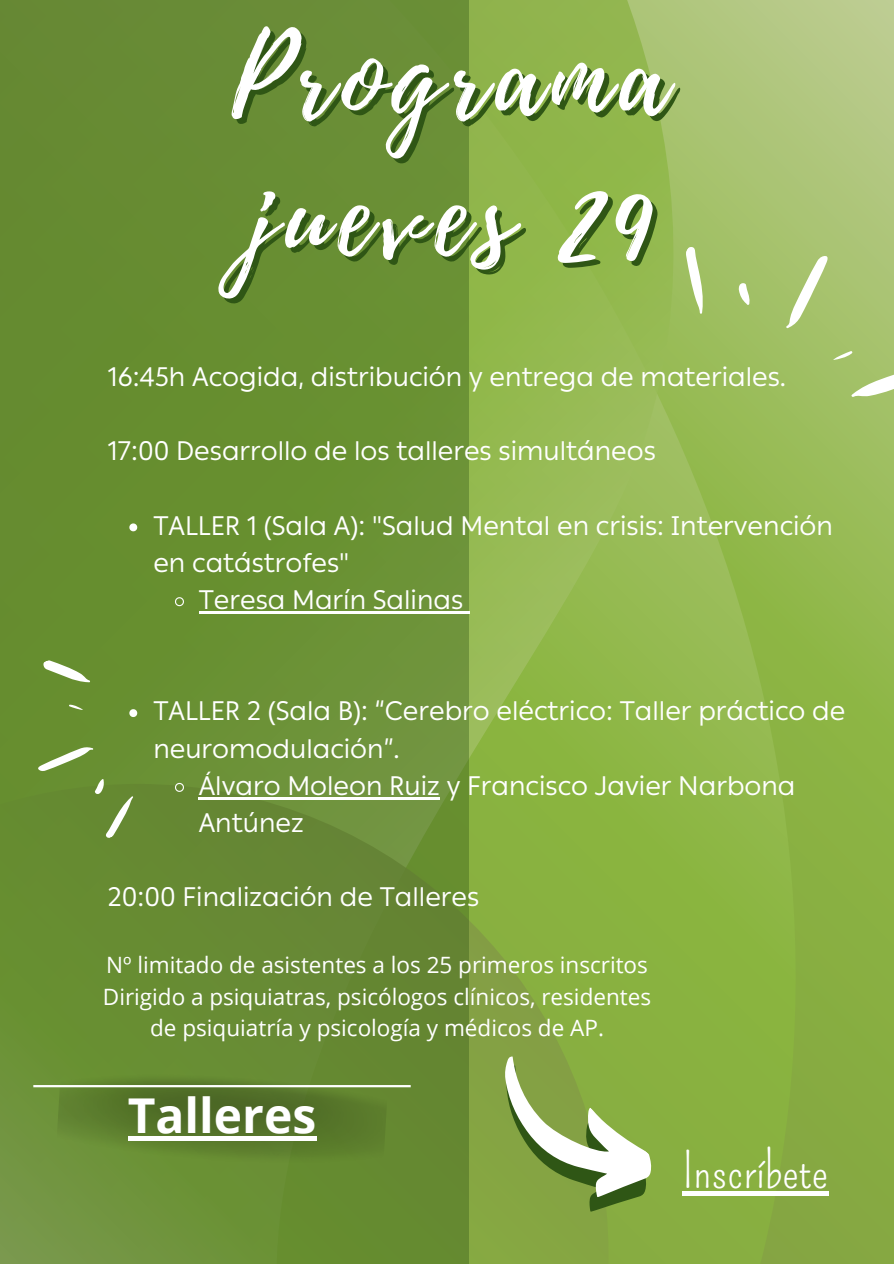
<style>
.page{position:relative;width:894px;height:1264px;background:#fff}
.page>*{position:absolute;margin:0;border:0;box-sizing:border-box;transform-origin:0 0}
.t1{font:110.25px "Playlist Script";letter-spacing:.075em;color:#fff}
.t2{font:48.45px "Pompiere";color:#fff}
.t3{font:700 48px "Open Sans";color:#fff}
.t4{font:26.7px/37.2px "Ping HL";color:#fff}
.t5{font:22.5px/31.5px "Open Sans";color:#fff;text-align:center}
</style>
<div class="page">
<svg style="left:673px;top:0;width:220px;height:1263px;background:#96b854"></svg>
<svg style="left:469px;top:0;width:204px;height:1263px;background:#92b84d"></svg>
<svg style="left:469px;top:784px;width:139px;height:479px;background:#87ad40"></svg>
<div style="left:0;top:0;width:469px;height:1263px;background:#678e32"></div>
<img style="left:56px;top:1080px;width:332px;height:94px">
<svg style="left:38px;top:747px;width:95px;height:91px"></svg>
<svg style="left:43px;top:660px;width:47px;height:50px"></svg>
<svg style="left:783px;top:252px;width:47px;height:80px"></svg>
<svg style="left:663px;top:245px;width:63px;height:70px;background:#a8c572"></svg>
<svg style="left:732px;top:281px;width:24px;height:25px"></svg>
<svg style="left:832px;top:345px;width:61px;height:74px;background:#adc778"></svg>
<svg style="left:474px;top:1048px;width:186px;height:182px"></svg>
<svg style="left:129px;top:523px;width:8px;height:8px"></svg>
<svg style="left:175px;top:597px;width:9px;height:10px"></svg>
<hr style="left:199px;top:611px;width:264px;height:2px;background:#fff">
<svg style="left:463px;top:611px;width:7px;height:2px"></svg>
<svg style="left:129px;top:709px;width:8px;height:8px"></svg>
<svg style="left:175px;top:782px;width:9px;height:10px"></svg>
<hr style="left:199px;top:797px;width:241px;height:2px;background:#fff">
<hr style="left:33px;top:1085px;width:377px;height:2px;background:#fff">
<hr style="left:128px;top:1136px;width:188px;height:4px;background:#fff">
<div style="left:681px;top:1190px;width:146px;height:5px;background:#fff"></div>
<h4 class="t1" style="left:231px;top:-2px;width:437px">Programa</h4>
<p class="t1" style="left:248px;top:138px;width:403px">jueves 29</p>
<p class="t4" style="left:108px;top:358px;width:679px">16:45h Acogida, distribución y entrega de materiales.</p>
<p class="t4" style="left:108px;top:432px;width:549px">17:00 Desarrollo de los talleres simultáneos</p>
<p class="t4" style="left:153px;top:507px;width:681px">TALLER 1 (Sala A): "Salud Mental en crisis: Intervención en catástrofes"</p>
<p class="t4" style="left:199px;top:581px;width:266px">Teresa Marín Salinas</p>
<h2 class="t4" style="left:153px;top:692px;width:693px">TALLER 2 (Sala B): “Cerebro eléctrico: Taller práctico de neuromodulación”.</h2>
<p class="t4" style="left:199px;top:766px;width:598px">Álvaro Moleon Ruiz y Francisco Javier Narbona<br>Antúnez</p>
<h4 class="t4" style="left:108px;top:878px;width:372px">20:00 Finalización de Talleres</h4>
<p class="t5" style="left:106px;top:948px;width:543px">Nº limitado de asistentes a los 25 primeros inscritos</p>
<p class="t5" style="left:103px;top:980px;width:549px">Dirigido a psiquiatras, psicólogos clínicos, residentes de psiquiatría y psicología y médicos de AP.</p>
<p class="t3" style="left:128px;top:1081px;width:190px">Talleres</p>
<p class="t2" style="left:681px;top:1142px;width:147px">Inscríbete</p>
</div>
